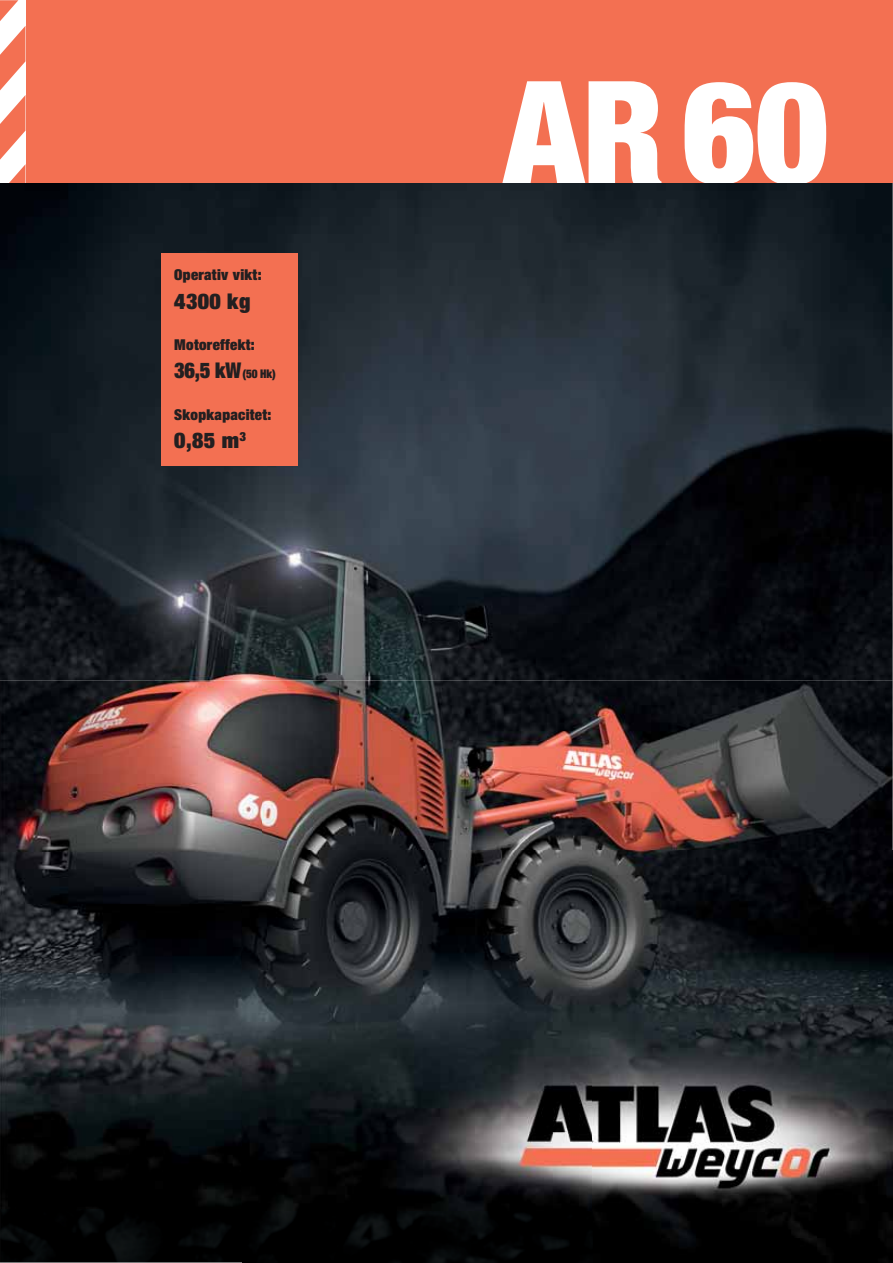
<style>
.page{position:relative;width:893px;height:1263px;background:#fff}
.page>*{position:absolute;margin:0;border:0;box-sizing:border-box;transform-origin:0 0}
.t1{font:900 condensed 142.5px "Helvetica Neue LT Std";color:#fff}
.t2{font:900 condensed 21.75px "Helvetica Neue LT Pro";letter-spacing:.02em;color:#231f20}
.t3{font:900 condensed 21.75px "Helvetica Neue LT Pro";letter-spacing:.02em;color:#231f20;scale:.93 1}
.t4{font:900 condensed 15px "Helvetica Neue LT Pro";letter-spacing:.02em;color:#231f20}
.s1{font-size:12px}
</style>
<div class="page">
<div style="left:0;top:0;width:893px;height:183px;background:#f37052"></div>
<svg style="left:0;top:0;width:26px;height:183px"></svg>
<img style="left:0;top:183px;width:893px;height:497px">
<img style="left:0;top:680px;width:262px;height:583px">
<img style="left:262px;top:680px;width:631px;height:170px">
<div style="left:162px;top:253px;width:136px;height:213px;background:#f37052"></div>
<img style="left:242px;top:850px;width:651px;height:413px">
<p class="t4" style="left:174px;top:269px;width:89px">Operativ vikt:</p>
<h2 class="t2" style="left:174px;top:293px;width:78px">4300 kg</h2>
<p class="t4" style="left:174px;top:339px;width:82px">Motoreffekt:</p>
<h2 class="t3" style="left:174px;top:363px;width:111px">36,5 kW <span class="s1">(50 Hk)</span></h2>
<p class="t4" style="left:174px;top:409px;width:99px">Skopkapacitet:</p>
<h2 class="t2" style="left:174px;top:432px;width:73px">0,85 m<sup>3</sup></h2>
<h1 class="t1" style="left:504px;top:50px;width:326px">AR 60</h1>
</div>
